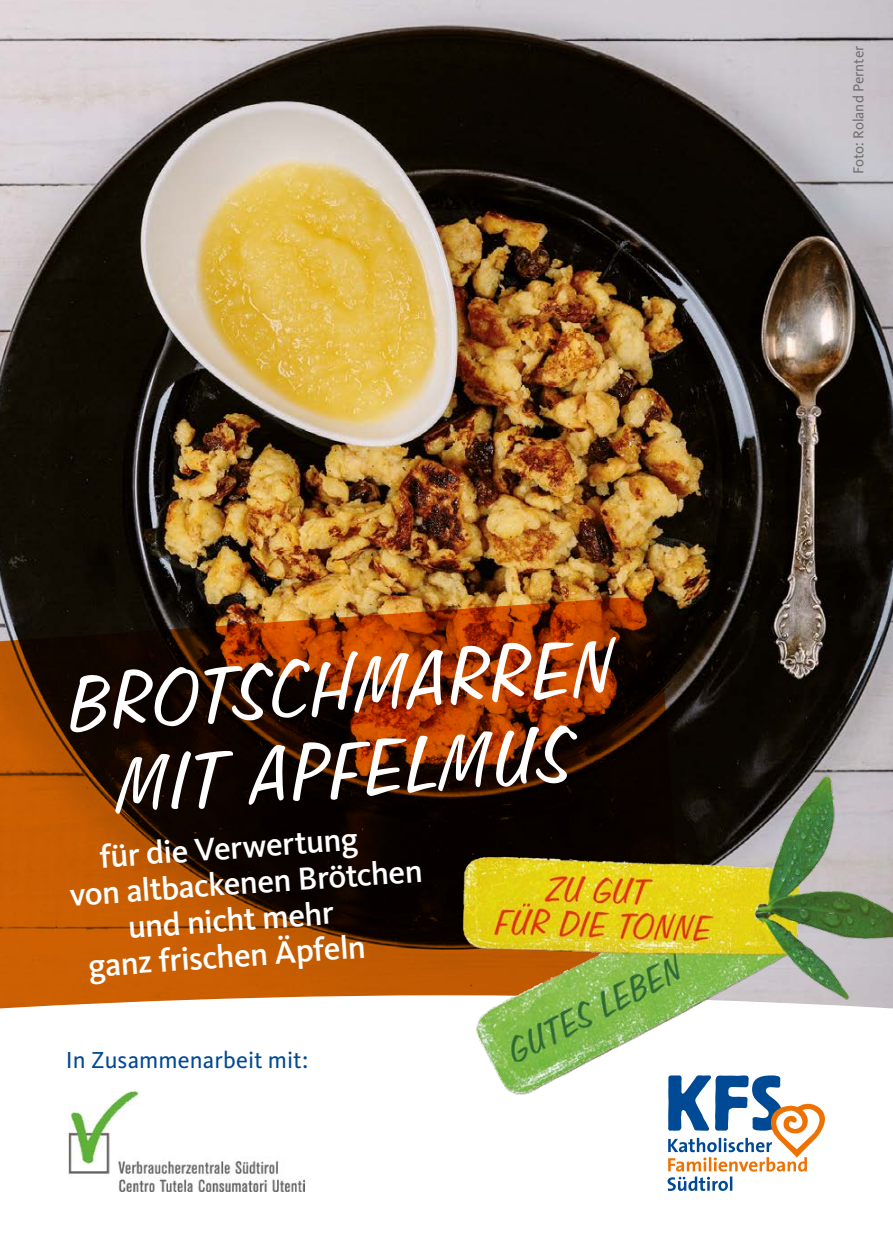
<style>
.page{position:relative;width:893px;height:1259px;background:#fff}
.page>*{position:absolute;margin:0;border:0;box-sizing:border-box;transform-origin:0 0}
.t1{font:90px/84px "Freehand 575 BT Regular B";color:#fff;text-align:center}
.t2{font:500 33px "Kievit";color:#fff}
.t3{font:24px "Kievit";color:#004994}
.t4{font:15px "Kievit";color:#706f6f}
</style>
<div class="page">
<img style="left:0;top:0;width:893px;height:775px">
<svg style="left:0;top:595px;width:687px;height:400px;background:#662c03"></svg>
<svg style="left:0;top:995px;width:668px;height:197px"></svg>
<svg style="left:668px;top:1095px;width:157px;height:96px"></svg>
<img style="left:460px;top:775px;width:433px;height:320px">
<img style="left:68px;top:1091px;width:236px;height:100px">
<h1 class="t1" style="left:66px;top:664px;width:549px;rotate:-4deg">BROTSCHMARREN<br>MIT APFELMUS</h1>
<p class="t2" style="left:98px;top:837px;width:260px;rotate:-4deg">für die Verwertung</p>
<p class="t2" style="left:68px;top:875px;width:355px;rotate:-4deg">von altbackenen Brötchen</p>
<p class="t2" style="left:127px;top:907px;width:208px;rotate:-4deg">und nicht mehr</p>
<p class="t2" style="left:87px;top:946px;width:280px;rotate:-4deg">ganz frischen Äpfeln</p>
<p class="t3" style="left:66px;top:1046px;width:244px">In Zusammenarbeit mit:</p>
<p class="t4" style="left:850px;top:174px;width:130px;rotate:-90deg">Foto: Roland Pernter</p>
</div>
